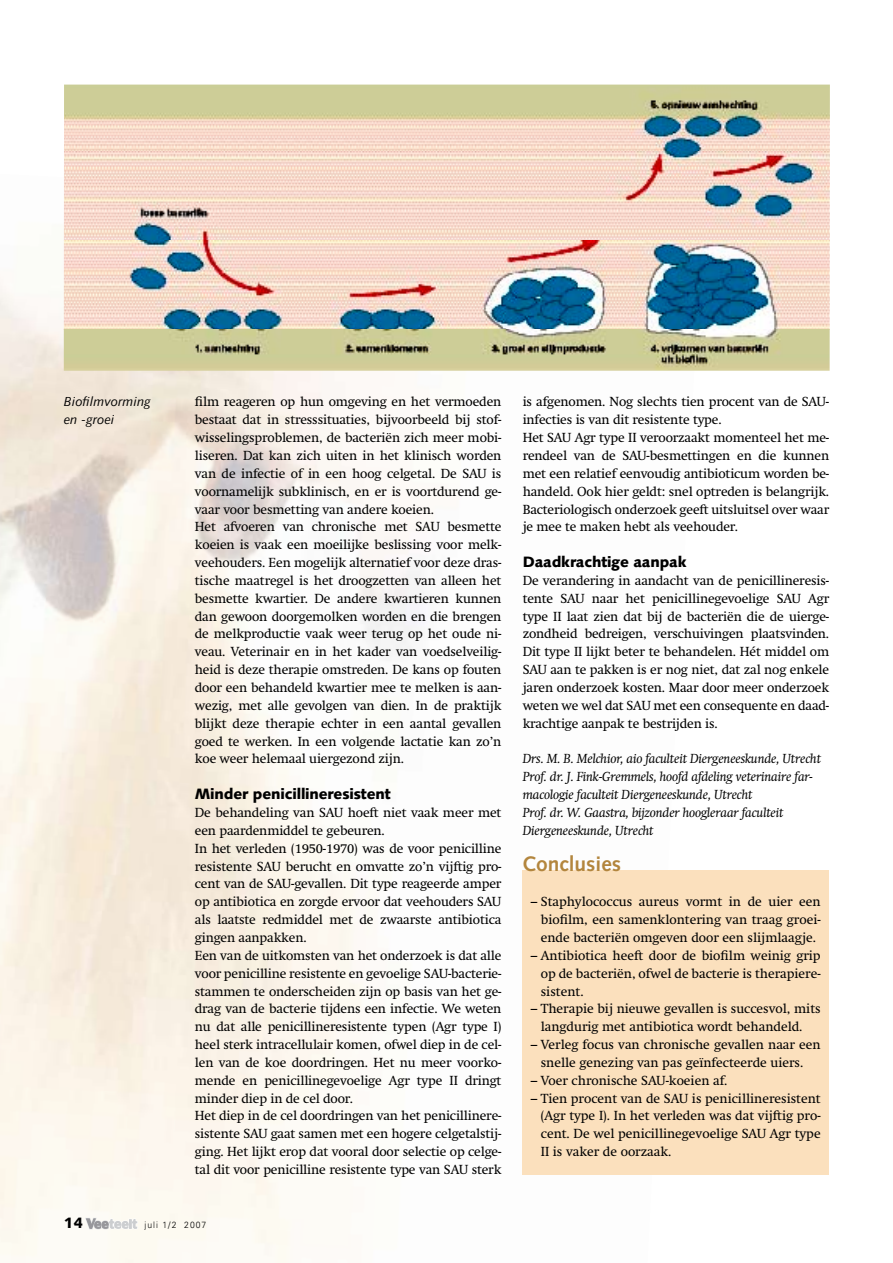
<style>
.page{position:relative;width:893px;height:1263px;background:#fff}
.page>*{position:absolute;margin:0;border:0;box-sizing:border-box;transform-origin:0 0}
.t1{font:700 21px "Syntax";color:#b3863e}
.t2{font:900 15px "Syntax";letter-spacing:-.01em;color:#000}
.t3{font:13.05px/17.9px "Swift";letter-spacing:-.01em;color:#000;text-align:justify}
.t4{font:italic 13.05px/17.9px "Swift";letter-spacing:-.01em;color:#000}
.t5{font:italic 13.05px/17.9px "Syntax";color:#000}
.t6{font:300 9px "Univers";letter-spacing:.12em;color:#000;scale:.95 1}
</style>
<div class="page">
<div style="left:523px;top:870px;width:306px;height:305px;background:#fbe0bd"></div>
<img style="left:64px;top:85px;width:766px;height:286px">
<svg style="left:84px;top:1216px;width:55px;height:16px"></svg>
<p class="t5" style="left:64px;top:393px;width:89px">Biofilmvorming en -groei</p>
<p class="t3" style="left:195px;top:393px;width:308px;text-align:left">film reageren op hun omgeving en het vermoeden bestaat dat in stresssituaties, bijvoorbeeld bij stof&shy;wisselingsproblemen, de bacteriën zich meer mobi&shy;liseren. Dat kan zich uiten in het klinisch worden van de infectie of in een hoog celgetal. De SAU is voornamelijk subklinisch, en er is voortdurend ge&shy;vaar voor besmetting van andere koeien.<br>Het afvoeren van chronische met SAU besmette koeien is vaak een moeilijke beslissing voor melk&shy;veehouders. Een mogelijk alternatief voor deze dras&shy;tische maatregel is het droogzetten van alleen het besmette kwartier. De andere kwartieren kunnen dan gewoon doorgemolken worden en die brengen de melkproductie vaak weer terug op het oude ni&shy;veau. Veterinair en in het kader van voedselveilig&shy;heid is deze therapie omstreden. De kans op fouten door een behandeld kwartier mee te melken is aan&shy;wezig, met alle gevolgen van dien. In de praktijk blijkt deze therapie echter in een aantal gevallen goed te werken. In een volgende lactatie kan zo’n koe weer helemaal uiergezond zijn.</p>
<p class="t2" style="left:195px;top:785px;width:197px">Minder penicillineresistent</p>
<p class="t3" style="left:195px;top:804px;width:308px;text-align:left">De behandeling van SAU hoeft niet vaak meer met een paardenmiddel te gebeuren.<br>In het verleden (1950-1970) was de voor penicilline resistente SAU berucht en omvatte zo’n vijftig pro&shy;cent van de SAU-gevallen. Dit type reageerde amper op antibiotica en zorgde ervoor dat veehouders SAU als laatste redmiddel met de zwaarste antibiotica gingen aanpakken.<br>Een van de uitkomsten van het onderzoek is dat alle voor penicilline resistente en gevoelige SAU-bacterie&shy;stammen te onderscheiden zijn op basis van het ge&shy;drag van de bacterie tijdens een infectie. We weten nu dat alle penicillineresistente typen (Agr type I) heel sterk intracellulair komen, ofwel diep in de cel&shy;len van de koe doordringen. Het nu meer voorko&shy;mende en penicillinegevoelige Agr type II dringt minder diep in de cel door.<br>Het diep in de cel doordringen van het penicillinere&shy;sistente SAU gaat samen met een hogere celgetalstij&shy;ging. Het lijkt erop dat vooral door selectie op celge&shy;tal dit voor penicilline resistente type van SAU sterk</p>
<p class="t2" style="left:64px;top:1213px;width:21px">14</p>
<p class="t6" style="left:145px;top:1219px;width:67px">juli 1/2 2007</p>
<p class="t3" style="left:523px;top:393px;width:308px;text-align:left">is afgenomen. Nog slechts tien procent van de SAU&shy;infecties is van dit resistente type.<br>Het SAU Agr type II veroorzaakt momenteel het me&shy;rendeel van de SAU-besmettingen en die kunnen met een relatief eenvoudig antibioticum worden be&shy;handeld. Ook hier geldt: snel optreden is belangrijk.<br>Bacteriologisch onderzoek geeft uitsluitsel over waar je mee te maken hebt als veehouder.</p>
<p class="t2" style="left:523px;top:553px;width:165px">Daadkrachtige aanpak</p>
<p class="t3" style="left:523px;top:572px;width:308px">De verandering in aandacht van de penicillineresis&shy;tente SAU naar het penicillinegevoelige SAU Agr type II laat zien dat bij de bacteriën die de uierge&shy;zondheid bedreigen, verschuivingen plaatsvinden.<br>Dit type II lijkt beter te behandelen. Hét middel om SAU aan te pakken is er nog niet, dat zal nog enkele jaren onderzoek kosten. Maar door meer onderzoek weten we wel dat SAU met een consequente en daad&shy;krachtige aanpak te bestrijden is.</p>
<p class="t4" style="left:523px;top:750px;width:300px">Drs. M. B. Melchior, aio faculteit Diergeneeskunde, Utrecht Prof. dr. J. Fink-Gremmels, hoofd afdeling veterinaire far&shy;macologie faculteit Diergeneeskunde, Utrecht<br>Prof. dr. W. Gaastra, bijzonder hoogleraar faculteit Diergeneeskunde, Utrecht</p>
<h1 class="t1" style="left:522px;top:851px;width:101px">Conclusies</h1>
<p class="t3" style="left:541px;top:893px;width:281px;text-indent:-10px">– Staphylococcus aureus vormt in de uier een biofilm, een samenklontering van traag groei&shy;ende bacteriën omgeven door een slijmlaagje.</p>
<p class="t3" style="left:541px;top:946px;width:281px;text-indent:-10px">– Antibiotica heeft door de biofilm weinig grip op de bacteriën, ofwel de bacterie is therapiere&shy;sistent.</p>
<p class="t3" style="left:541px;top:1000px;width:281px;text-indent:-10px">– Therapie bij nieuwe gevallen is succesvol, mits langdurig met antibiotica wordt behandeld.</p>
<p class="t3" style="left:531px;top:1036px;width:291px;text-align:center">– Verleg focus van chronische gevallen naar een snelle genezing van pas geïnfecteerde uiers.</p>
<p class="t3" style="left:531px;top:1071px;width:198px">– Voer chronische SAU-koeien af.</p>
<p class="t3" style="left:541px;top:1089px;width:281px;text-indent:-10px">– Tien procent van de SAU is penicillineresistent (Agr type I). In het verleden was dat vijftig pro&shy;cent. De wel penicillinegevoelige SAU Agr type II is vaker de oorzaak.</p>
</div>
